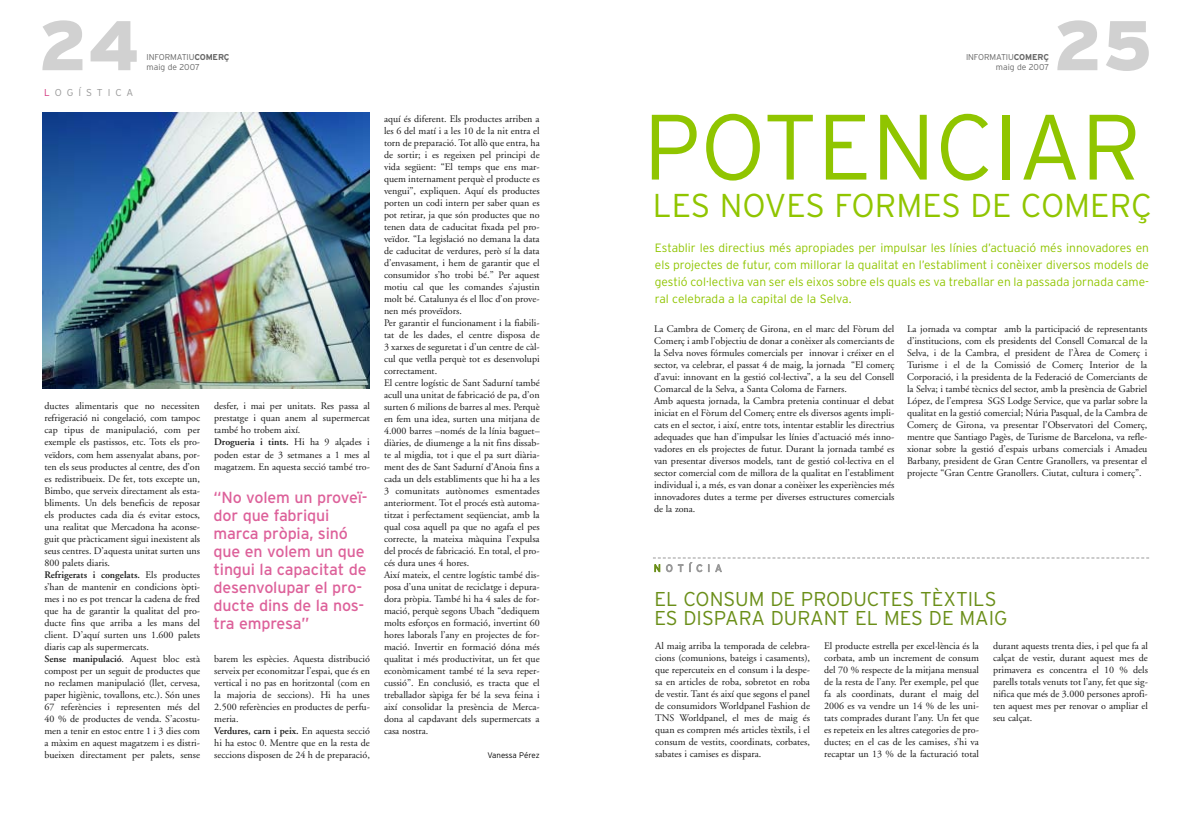
<style>
.page{position:relative;width:1191px;height:823px;background:#fff}
.page>*{position:absolute;margin:0;border:0;box-sizing:border-box;transform-origin:0 0}
.t1{font:300 92.4px "Interstate";color:#90c500}
.t2{font:900 70px "Interstate";color:#d1d1d1}
.t3{font:300 33px "Interstate";color:#90c500}
.t4{font:300 20px/18px "Interstate";color:#6a8e18}
.t5{font:16px/18px "Interstate";letter-spacing:-.01em;color:#dd619a}
.t6{font:300 12px/17px "Interstate";color:#90c500;text-align:justify}
.t7{font:10px/12px "Adobe Garamond";color:#1a1a1a}
.t8{font:300 10px "Interstate";letter-spacing:.495em;color:#999}
.t9{font:300 8.5px/10.2px "Interstate";letter-spacing:-.015em;color:#666}
.t10{font:300 8px "Interstate";letter-spacing:-.01em;color:#000}
.s1{color:#d43a81}
.s2{font-weight:700}
.s3{font-weight:600}
.s4{color:#6a8e18}
</style>
<div class="page">
<img style="left:43px;top:113px;width:327px;height:276px">
<svg style="left:653px;top:557px;width:496px;height:1px"></svg>
<h2 class="t2" style="left:39px;top:5px;width:102px">24</h2>
<p class="t8" style="left:44px;top:87px;width:91px"><span class="s1">L</span>OGÍSTICA</p>
<p class="t9" style="left:147px;top:52px;width:85px">INFORMATIU<span class="s2">COMERÇ </span>maig de 2007</p>
<p class="t7" style="left:44px;top:401px;width:157px">ductes alimentaris que no necessiten refrigeració ni congelació, com tampoc cap tipus de manipulació, com per exemple els pastissos, etc. Tots els pro&shy;veïdors, com hem assenyalat abans, por&shy;ten els seus productes al centre, des d’on es redistribueix. De fet, tots excepte un, Bimbo, que serveix directament als esta&shy;bliments. Un dels beneficis de reposar els productes cada dia és evitar estocs, una realitat que Mercadona ha aconse&shy;guit que pràcticament sigui inexistent als seus centres. D’aquesta unitat surten uns 800 palets diaris.<br><span class="s3">Refrigerats i congelats.</span> Els productes s’han de mantenir en condicions òpti&shy;mes i no es pot trencar la cadena de fred que ha de garantir la qualitat del pro&shy;ducte fins que arriba a les mans del client. D’aquí surten uns 1.600 palets diaris cap als supermercats.<br><span class="s3">Sense manipulació</span>. Aquest bloc està compost per un seguit de productes que no reclamen manipulació (llet, cervesa, paper higiènic, tovallons, etc.). Són unes 67 referències i representen més del 40 % de productes de venda. S’acostu&shy;men a tenir en estoc entre 1 i 3 dies com a màxim en aquest magatzem i es distri&shy;bueixen directament per palets, sense</p>
<p class="t7" style="left:214px;top:401px;width:157px">desfer, i mai per unitats. Res passa al prestatge i quan anem al supermercat també ho trobem així.<br><span class="s3">Drogueria i tints.</span> Hi ha 9 alçades i poden estar de 3 setmanes a 1 mes al magatzem. En aquesta secció també tro-</p>
<h3 class="t5" style="left:214px;top:488px;width:155px">“No volem un proveï&shy;dor que fabriqui marca pròpia, sinó que en volem un que tingui la capacitat de desenvolupar el pro&shy;ducte dins de la nos&shy;tra empresa”</h3>
<p class="t7" style="left:214px;top:653px;width:157px">barem les espècies. Aquesta distribució serveix per economitzar l’espai, que és en vertical i no pas en horitzontal (com en la majoria de seccions). Hi ha unes 2.500 referències en productes de perfu&shy;meria.<br><span class="s3">Verdures, carn i peix.</span> En aquesta secció hi ha estoc 0. Mentre que en la resta de seccions disposen de 24 h de preparació,</p>
<p class="t7" style="left:384px;top:113px;width:157px">aquí és diferent. Els productes arriben a les 6 del matí i a les 10 de la nit entra el torn de preparació. Tot allò que entra, ha de sortir; i es regeixen pel principi de vida següent: “El temps que ens mar&shy;quem internament perquè el producte es vengui”, expliquen. Aquí els productes porten un codi intern per saber quan es pot retirar, ja que són productes que no tenen data de caducitat fixada pel pro&shy;veïdor. “La legislació no demana la data de caducitat de verdures, però sí la data d’envasament, i hem de garantir que el consumidor s’ho trobi bé.” Per aquest motiu cal que les comandes s’ajustin molt bé. Catalunya és el lloc d’on prove&shy;nen més proveïdors.<br>Per garantir el funcionament i la fiabili&shy;tat de les dades, el centre disposa de 3 xarxes de seguretat i d’un centre de càl&shy;cul que vetlla perquè tot es desenvolupi correctament.<br>El centre logístic de Sant Sadurní també acull una unitat de fabricació de pa, d’on surten 6 milions de barres al mes. Perquè en fem una idea, surten una mitjana de 4.000 barres –només de la línia baguet– diàries, de diumenge a la nit fins dissab&shy;te al migdia, tot i que el pa surt diària&shy;ment des de Sant Sadurní d’Anoia fins a cada un dels establiments que hi ha a les 3 comunitats autònomes esmentades anteriorment. Tot el procés està automa&shy;titzat i perfectament seqüenciat, amb la qual cosa aquell pa que no agafa el pes correcte, la mateixa màquina l’expulsa del procés de fabricació. En total, el pro&shy;cés dura unes 4 hores.<br>Així mateix, el centre logístic també dis&shy;posa d’una unitat de reciclatge i depura&shy;dora pròpia. També hi ha 4 sales de for&shy;mació, perquè segons Ubach “dediquem molts esforços en formació, invertint 60 hores laborals l’any en projectes de for&shy;mació. Invertir en formació dóna més qualitat i més productivitat, un fet que econòmicament també té la seva reper&shy;cussió”. En conclusió, es tracta que el treballador sàpiga fer bé la seva feina i així consolidar la presència de Merca&shy;dona al capdavant dels supermercats a casa nostra.</p>
<p class="t10" style="left:487px;top:750px;width:54px">Vanessa Pérez</p>
<p class="t9" style="left:966px;top:52px;width:85px">INFORMATIU<span class="s2">COMERÇ</span></p>
<p class="t9" style="left:996px;top:62px;width:55px">maig de 2007</p>
<h2 class="t2" style="left:1053px;top:5px;width:100px">25</h2>
<h1 class="t1" style="left:643px;top:93px;width:499px">POTENCIAR</h1>
<h3 class="t3" style="left:652px;top:186px;width:500px">LES NOVES FORMES DE COMERÇ</h3>
<p class="t6" style="left:655px;top:239px;width:495px">Establir les directius més apropiades per impulsar les línies d’actuació més innovadores en els projectes de futur, com millorar la qualitat en l’establiment i conèixer diversos models de gestió col·lectiva van ser els eixos sobre els quals es va treballar en la passada jornada came&shy;ral celebrada a la capital de la Selva.</p>
<p class="t7" style="left:654px;top:323px;width:242px">La Cambra de Comerç de Girona, en el marc del Fòrum del Comerç i amb l’objectiu de donar a conèixer als comerciants de la Selva noves fórmules comercials per innovar i créixer en el sector, va celebrar, el passat 4 de maig, la jornada “El comerç d’avui: innovant en la gestió col·lectiva”, a la seu del Consell Comarcal de la Selva, a Santa Coloma de Farners.<br>Amb aquesta jornada, la Cambra pretenia continuar el debat iniciat en el Fòrum del Comerç entre els diversos agents impli&shy;cats en el sector, i així, entre tots, intentar establir les directrius adequades que han d’impulsar les línies d’actuació més inno&shy;vadores en els projectes de futur. Durant la jornada també es van presentar diversos models, tant de gestió col·lectiva en el sector comercial com de millora de la qualitat en l’establiment individual i, a més, es van donar a conèixer les experiències més innovadores dutes a terme per diverses estructures comercials de la zona.</p>
<p class="t7" style="left:907px;top:323px;width:242px;text-align:justify">La jornada va comptar amb la participació de representants d’institucions, com els presidents del Consell Comarcal de la Selva, i de la Cambra, el president de l’Àrea de Comerç i Turisme i el de la Comissió de Comerç Interior de la Corporació, i la presidenta de la Federació de Comerciants de la Selva; i també tècnics del sector, amb la presència de Gabriel López, de l’empresa SGS Lodge Service, que va parlar sobre la qualitat en la gestió comercial; Núria Pasqual, de la Cambra de Comerç de Girona, va presentar l’Observatori del Comerç, mentre que Santiago Pagès, de Turisme de Barcelona, va refle&shy;xionar sobre la gestió d’espais urbans comercials i Amadeu Barbany, president de Gran Centre Granollers, va presentar el projecte “Gran Centre Granollers. Ciutat, cultura i comerç”.</p>
<p class="t8" style="left:654px;top:562px;width:70px"><span class="s4">N</span>OTÍCIA</p>
<h3 class="t4" style="left:654px;top:590px;width:354px">EL CONSUM DE PRODUCTES TÈXTILS<br>ES DISPARA DURANT EL MES DE MAIG</h3>
<p class="t7" style="left:655px;top:640px;width:156px;text-align:justify">Al maig arriba la temporada de celebra&shy;cions (comunions, bateigs i casaments), que repercuteix en el consum i la despe&shy;sa en articles de roba, sobretot en roba de vestir. Tant és així que segons el panel de consumidors Worldpanel Fashion de TNS Worldpanel, el mes de maig és quan es compren més articles tèxtils, i el consum de vestits, coordinats, corbates, sabates i camises es dispara.</p>
<p class="t7" style="left:824px;top:640px;width:156px;text-align:justify">El producte estrella per excel·lència és la corbata, amb un increment de consum del 70 % respecte de la mitjana mensual de la resta de l’any. Per exemple, pel que fa als coordinats, durant el maig del 2006 es va vendre un 14 % de les uni&shy;tats comprades durant l’any. Un fet que es repeteix en les altres categories de pro&shy;ductes; en el cas de les camises, s’hi va recaptar un 13 % de la facturació total</p>
<p class="t7" style="left:993px;top:640px;width:156px;text-align:justify">durant aquests trenta dies, i pel que fa al calçat de vestir, durant aquest mes de primavera es concentra el 10 % dels parells totals venuts tot l’any, fet que sig&shy;nifica que més de 3.000 persones aprofi&shy;ten aquest mes per renovar o ampliar el seu calçat.</p>
</div>
